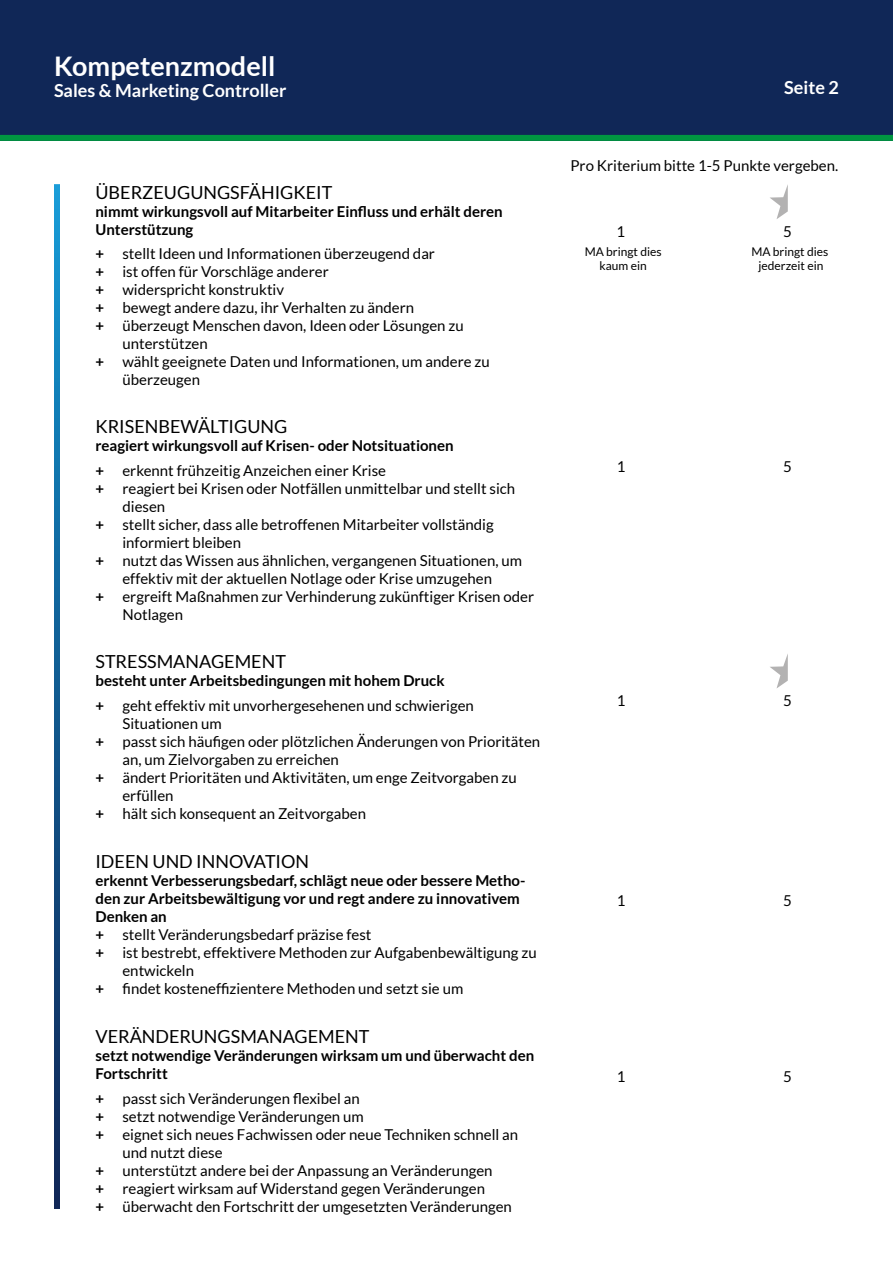
<style>
.page{position:relative;width:893px;height:1263px;background:#fff}
.page>*{position:absolute;margin:0;border:0;box-sizing:border-box;transform-origin:0 0}
.t1{font:700 27px "Lato";color:#fff}
.t2{font:18px "Lato";color:#000}
.t3{font:700 18px "Lato";color:#fff}
.t4{font:15px/24.8px "Lato";color:#000}
.t5{font:700 15px/18px "Lato";color:#000}
.t6{font:12px/14.4px "Lato";color:#000;text-align:center}
.s1{font-weight:700}
.s2{font-weight:400}
</style>
<div class="page">
<div style="left:0;top:0;width:893px;height:141px;background:#102757"></div>
<div style="left:0;top:135px;width:893px;height:6px;background:#009641"></div>
<svg style="left:770px;top:654px;width:18px;height:34px"></svg>
<svg style="left:54px;top:184px;width:6px;height:1025px;background:#105c92"></svg>
<svg style="left:770px;top:185px;width:18px;height:34px"></svg>
<h1 class="t1" style="left:54px;top:50px;width:223px">Kompetenzmodell</h1>
<p class="t3" style="left:54px;top:80px;width:234px">Sales &amp; Marketing Controller</p>
<p class="t2" style="left:95px;top:182px;width:238px">ÜBERZEUGUNGSFÄHIGKEIT</p>
<p class="t5" style="left:95px;top:202px;width:409px">nimmt wirkungsvoll auf Mitarbeiter Einfluss und erhält deren<br>Unterstützung</p>
<p class="t4" style="left:95px;top:241px;width:341px"><span class="s1">+</span> stellt Ideen und Informationen überzeugend dar</p>
<p class="t4" style="left:95px;top:259px;width:235px"><span class="s1">+</span> ist offen für Vorschläge anderer</p>
<p class="t4" style="left:95px;top:277px;width:190px"><span class="s1">+</span> widerspricht konstruktiv</p>
<p class="t4" style="left:95px;top:295px;width:320px"><span class="s1">+</span> bewegt andere dazu, ihr Verhalten zu ändern</p>
<p class="t4" style="left:95px;top:313px;width:370px"><span class="s1">+</span> überzeugt Menschen davon, Ideen oder Lösungen zu</p>
<p class="t4" style="left:122px;top:331px;width:87px">unterstützen</p>
<p class="t4" style="left:95px;top:349px;width:396px"><span class="s1">+</span> wählt geeignete Daten und Informationen, um andere zu</p>
<p class="t4" style="left:122px;top:367px;width:79px">überzeugen</p>
<p class="t2" style="left:95px;top:417px;width:193px">KRISENBEWÄLTIGUNG</p>
<p class="t5" style="left:95px;top:433px;width:360px;line-height:24.8px">reagiert wirkungsvoll auf Krisen- oder Notsituationen + <span class="s2">erkennt frühzeitig Anzeichen einer Krise</span></p>
<p class="t4" style="left:95px;top:476px;width:421px"><span class="s1">+</span> reagiert bei Krisen oder Notfällen unmittelbar und stellt sich</p>
<p class="t4" style="left:122px;top:494px;width:44px">diesen</p>
<p class="t4" style="left:95px;top:512px;width:400px"><span class="s1">+</span> stellt sicher, dass alle betroffenen Mitarbeiter vollständig</p>
<p class="t4" style="left:122px;top:530px;width:120px">informiert bleiben</p>
<p class="t4" style="left:95px;top:548px;width:428px"><span class="s1">+</span> nutzt das Wissen aus ähnlichen, vergangenen Situationen, um</p>
<p class="t4" style="left:122px;top:566px;width:371px">effektiv mit der aktuellen Notlage oder Krise umzugehen</p>
<p class="t4" style="left:95px;top:584px;width:440px"><span class="s1">+</span> ergreift Maßnahmen zur Verhinderung zukünftiger Krisen oder</p>
<p class="t4" style="left:122px;top:602px;width:62px">Notlagen</p>
<p class="t2" style="left:95px;top:651px;width:192px">STRESSMANAGEMENT</p>
<p class="t4" style="left:95px;top:668px;width:380px"><span class="s1">besteht unter Arbeitsbedingungen mit hohem Druck<br>+</span> geht effektiv mit unvorhergesehenen und schwierigen</p>
<p class="t4" style="left:122px;top:711px;width:101px">Situationen um</p>
<p class="t4" style="left:95px;top:729px;width:446px"><span class="s1">+</span> passt sich häufigen oder plötzlichen Änderungen von Prioritäten</p>
<p class="t4" style="left:122px;top:747px;width:218px">an, um Zielvorgaben zu erreichen</p>
<p class="t4" style="left:95px;top:765px;width:423px"><span class="s1">+</span> ändert Prioritäten und Aktivitäten, um enge Zeitvorgaben zu</p>
<p class="t4" style="left:122px;top:783px;width:53px">erfüllen</p>
<p class="t4" style="left:95px;top:801px;width:272px"><span class="s1">+</span> hält sich konsequent an Zeitvorgaben</p>
<p class="t2" style="left:95px;top:851px;width:215px">IDEEN UND INNOVATION</p>
<p class="t5" style="left:95px;top:871px;width:432px">erkennt Verbesserungsbedarf, schlägt neue oder bessere Metho-</p>
<p class="t5" style="left:95px;top:889px;width:426px">den zur Arbeitsbewältigung vor und regt andere zu innovativem</p>
<p class="t5" style="left:95px;top:907px;width:73px">Denken an</p>
<p class="t4" style="left:95px;top:921px;width:278px"><span class="s1">+</span> stellt Veränderungsbedarf präzise fest</p>
<p class="t4" style="left:95px;top:939px;width:443px"><span class="s1">+</span> ist bestrebt, effektivere Methoden zur Aufgabenbewältigung zu</p>
<p class="t4" style="left:122px;top:957px;width:73px">entwickeln</p>
<p class="t4" style="left:95px;top:975px;width:369px"><span class="s1">+</span> findet kosteneffizientere Methoden und setzt sie um</p>
<p class="t2" style="left:95px;top:1027px;width:276px">VERÄNDERUNGSMANAGEMENT</p>
<p class="t5" style="left:95px;top:1047px;width:440px">setzt notwendige Veränderungen wirksam um und überwacht den<br>Fortschritt</p>
<p class="t4" style="left:95px;top:1086px;width:266px"><span class="s1">+</span> passt sich Veränderungen flexibel an</p>
<p class="t4" style="left:95px;top:1104px;width:270px"><span class="s1">+</span> setzt notwendige Veränderungen um</p>
<p class="t4" style="left:95px;top:1122px;width:424px"><span class="s1">+</span> eignet sich neues Fachwissen oder neue Techniken schnell an</p>
<p class="t4" style="left:122px;top:1140px;width:102px">und nutzt diese</p>
<p class="t4" style="left:95px;top:1158px;width:399px"><span class="s1">+</span> unterstützt andere bei der Anpassung an Veränderungen</p>
<p class="t4" style="left:95px;top:1176px;width:391px"><span class="s1">+</span> reagiert wirksam auf Widerstand gegen Veränderungen</p>
<p class="t4" style="left:95px;top:1194px;width:418px"><span class="s1">+</span> überwacht den Fortschritt der umgesetzten Veränderungen</p>
<p class="t3" style="left:784px;top:77px;width:56px">Seite 2</p>
<p class="t4" style="left:570px;top:153px;width:269px">Pro Kriterium bitte 1-5 Punkte vergeben.</p>
<p class="t4" style="left:616px;top:219px;width:10px">1</p>
<p class="t4" style="left:783px;top:219px;width:10px">5</p>
<p class="t6" style="left:585px;top:244px;width:79px">MA bringt dies kaum ein</p>
<p class="t6" style="left:751px;top:244px;width:79px">MA bringt dies jederzeit ein</p>
<p class="t4" style="left:617px;top:454px;width:10px">1</p>
<p class="t4" style="left:783px;top:454px;width:10px">5</p>
<p class="t4" style="left:617px;top:688px;width:10px">1</p>
<p class="t4" style="left:783px;top:688px;width:10px">5</p>
<p class="t4" style="left:617px;top:888px;width:10px">1</p>
<p class="t4" style="left:783px;top:888px;width:10px">5</p>
<p class="t4" style="left:617px;top:1064px;width:10px">1</p>
<p class="t4" style="left:783px;top:1064px;width:10px">5</p>
</div>
